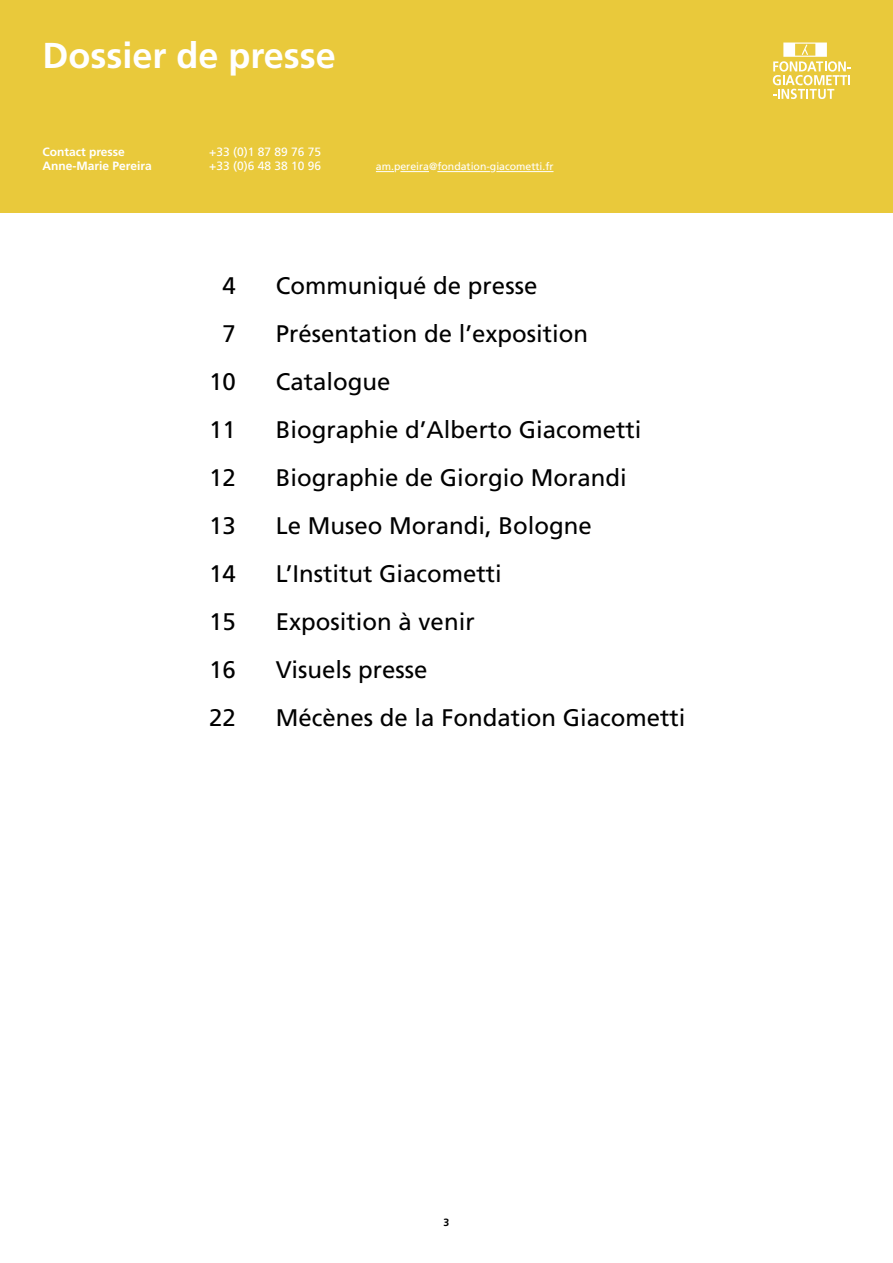
<style>
.page{position:relative;width:893px;height:1263px;background:#fff}
.page>*{position:absolute;margin:0;border:0;box-sizing:border-box;transform-origin:0 0}
.t1{font:700 36px "Frutiger LT Pro";color:#fff}
.t2{font:24px "Frutiger LT Pro";color:#000}
.t3{font:700 12px/13.8px "Frutiger LT Pro";color:#fff}
.t4{font:12px/13.8px "Frutiger LT Pro";color:#fff}
.t5{font:10.5px "Frutiger LT Pro";color:#fff}
.t6{font:700 10.5px "Frutiger LT Pro";color:#000}
</style>
<div class="page">
<div style="left:0;top:0;width:893px;height:213px;background:#e9c93b"></div>
<svg style="left:376px;top:171px;width:18px;height:1px"></svg>
<svg style="left:400px;top:171px;width:29px;height:1px"></svg>
<hr style="left:437px;top:171px;width:53px;height:1px;background:#fff">
<hr style="left:496px;top:171px;width:57px;height:1px;background:#fff">
<svg style="left:773px;top:43px;width:77px;height:56px"></svg>
<h1 class="t1" style="left:43px;top:34px;width:295px">Dossier de presse</h1>
<p class="t3" style="left:43px;top:145px;width:111px">Contact presse<br>Anne-Marie Pereira</p>
<p class="t4" style="left:209px;top:145px;width:113px">+33 (0)1 87 89 76 75 +33 (0)6 48 38 10 96</p>
<p class="t5" style="left:376px;top:160px;width:179px">am.pereira@fondation-giacometti.fr</p>
<p class="t2" style="left:223px;top:272px;width:15px">4</p>
<p class="t2" style="left:276px;top:272px;width:263px">Communiqué de presse</p>
<p class="t2" style="left:223px;top:320px;width:15px">7</p>
<p class="t2" style="left:276px;top:320px;width:314px">Présentation de l’exposition</p>
<p class="t2" style="left:209px;top:368px;width:28px">10</p>
<p class="t2" style="left:276px;top:368px;width:116px">Catalogue</p>
<p class="t2" style="left:209px;top:416px;width:28px">11</p>
<p class="t2" style="left:276px;top:416px;width:367px">Biographie d’Alberto Giacometti</p>
<p class="t2" style="left:209px;top:464px;width:28px">12</p>
<p class="t2" style="left:276px;top:464px;width:352px">Biographie de Giorgio Morandi</p>
<p class="t2" style="left:209px;top:512px;width:28px">13</p>
<p class="t2" style="left:276px;top:512px;width:318px">Le Museo Morandi, Bologne</p>
<p class="t2" style="left:209px;top:560px;width:28px">14</p>
<p class="t2" style="left:276px;top:560px;width:227px">L’Institut Giacometti</p>
<p class="t2" style="left:209px;top:608px;width:28px">15</p>
<p class="t2" style="left:276px;top:608px;width:200px">Exposition à venir</p>
<p class="t2" style="left:209px;top:656px;width:28px">16</p>
<p class="t2" style="left:276px;top:656px;width:153px">Visuels presse</p>
<p class="t2" style="left:209px;top:704px;width:28px">22</p>
<p class="t2" style="left:276px;top:704px;width:411px">Mécènes de la Fondation Giacometti</p>
<p class="t6" style="left:444px;top:1216px;width:7px">3</p>
</div>
